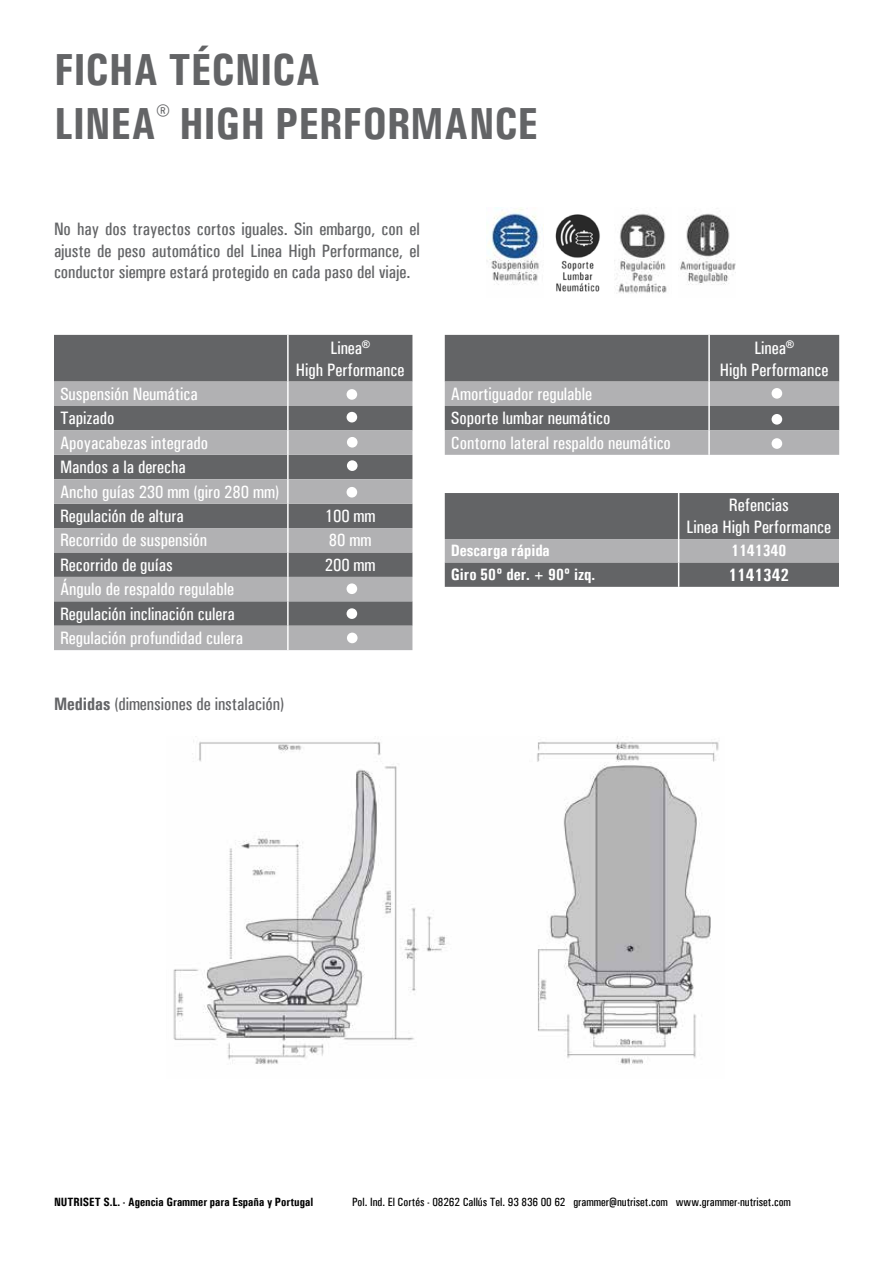
<style>
.page{position:relative;width:893px;height:1263px;background:#fff}
.page>*{position:absolute;margin:0;border:0;box-sizing:border-box;transform-origin:0 0}
.t1{font:700 45px/54px "Univers Condensed";color:#636466}
.t2{font:500 18px/24.5px "Univers Condensed";color:#fff;text-align:center}
.t3{font:500 18px/21.6px "Univers Condensed";color:#636466;text-align:justify}
.t4{font:700 18px "Univers Condensed";color:#fff}
.t5{font:700 16.5px "Univers Condensed";color:#fff}
.t6{font:500 12px "Univers Condensed";color:#000}
.t7{font:700 12px "Univers Condensed";color:#000}
.s1{font-weight:700}
</style>
<div class="page">
<div style="left:54px;top:335px;width:358px;height:47px;background:#636466"></div>
<svg style="left:54px;top:382px;width:358px;height:268px;background:#8e8e90"></svg>
<hr style="left:287px;top:335px;width:2px;height:47px;background:#fff">
<hr style="left:287px;top:382px;width:2px;height:24px;background:#fff">
<hr style="left:287px;top:406px;width:2px;height:24px;background:#fff">
<hr style="left:287px;top:430px;width:2px;height:25px;background:#fff">
<hr style="left:287px;top:455px;width:2px;height:24px;background:#fff">
<hr style="left:287px;top:479px;width:2px;height:25px;background:#fff">
<hr style="left:287px;top:504px;width:2px;height:24px;background:#fff">
<hr style="left:287px;top:528px;width:2px;height:24px;background:#fff">
<hr style="left:287px;top:552px;width:2px;height:25px;background:#fff">
<hr style="left:287px;top:577px;width:2px;height:24px;background:#fff">
<hr style="left:287px;top:601px;width:2px;height:25px;background:#fff">
<hr style="left:287px;top:626px;width:2px;height:24px;background:#fff">
<svg style="left:445px;top:335px;width:394px;height:120px;background:#838486"></svg>
<hr style="left:708px;top:335px;width:2px;height:47px;background:#fff">
<hr style="left:708px;top:382px;width:2px;height:24px;background:#fff">
<hr style="left:708px;top:406px;width:2px;height:24px;background:#fff">
<hr style="left:708px;top:430px;width:2px;height:25px;background:#fff">
<div style="left:347px;top:389px;width:10px;height:11px;background:#fff;border-radius:50%"></div>
<div style="left:347px;top:412px;width:10px;height:10px;background:#fff;border-radius:50%"></div>
<div style="left:347px;top:487px;width:10px;height:10px;background:#fff;border-radius:50%"></div>
<div style="left:347px;top:583px;width:10px;height:11px;background:#fff;border-radius:50%"></div>
<div style="left:347px;top:460px;width:11px;height:11px;background:#fff;border-radius:50%"></div>
<div style="left:347px;top:437px;width:11px;height:11px;background:#fff;border-radius:50%"></div>
<div style="left:347px;top:608px;width:10px;height:11px;background:#fff;border-radius:50%"></div>
<div style="left:772px;top:388px;width:10px;height:11px;background:#fff;border-radius:50%"></div>
<div style="left:772px;top:414px;width:10px;height:11px;background:#fff;border-radius:50%"></div>
<div style="left:772px;top:438px;width:10px;height:11px;background:#fff;border-radius:50%"></div>
<div style="left:347px;top:633px;width:11px;height:10px;background:#fff;border-radius:50%"></div>
<svg style="left:445px;top:493px;width:394px;height:94px;background:#77787a"></svg>
<img style="left:173px;top:741px;width:546px;height:324px">
<img style="left:486px;top:207px;width:57px;height:78px">
<img style="left:555px;top:214px;width:45px;height:78px">
<img style="left:680px;top:213px;width:56px;height:72px">
<img style="left:615px;top:213px;width:52px;height:81px">
<h1 class="t1" style="left:54px;top:42px;width:486px">FICHA TÉCNICA<br>LINEA<sup>®</sup> HIGH PERFORMANCE</h1>
<p class="t3" style="left:54px;top:218px;width:367px">No hay dos trayectos cortos iguales. Sin embargo, con el ajuste de peso automático del Linea High Performance, el conductor siempre estará protegido en cada paso del viaje.</p>
<p class="t2" style="left:60px;top:382px;width:221px;text-align:left">Suspensión Neumática<br>Tapizado<br>Apoyacabezas integrado<br>Mandos a la derecha<br>Ancho guías 230 mm (giro 280 mm)<br>Regulación de altura</p>
<p class="t2" style="left:296px;top:337px;width:110px;line-height:21.6px">Linea<sup>®<br></sup>High Performance</p>
<p class="t2" style="left:325px;top:504px;width:52px">100 mm</p>
<p class="t2" style="left:60px;top:528px;width:149px">Recorrido de suspensión</p>
<p class="t2" style="left:329px;top:528px;width:44px">80 mm</p>
<p class="t2" style="left:60px;top:553px;width:114px">Recorrido de guías</p>
<p class="t2" style="left:325px;top:553px;width:52px">200 mm</p>
<p class="t2" style="left:60px;top:577px;width:184px;text-align:left">Ángulo de respaldo regulable<br>Regulación inclinación culera<br>Regulación profundidad culera</p>
<p class="t3" style="left:54px;top:693px;width:232px"><span class="s1">Medidas</span> (dimensiones de instalación)</p>
<p class="t2" style="left:451px;top:382px;width:222px;text-align:left">Amortiguador regulable<br>Soporte lumbar neumático<br>Contorno lateral respaldo neumático</p>
<p class="t2" style="left:720px;top:337px;width:110px;line-height:21.6px">Linea<sup>®<br></sup>High Performance</p>
<p class="t2" style="left:687px;top:494px;width:146px;line-height:21.6px">Refencias<br>Linea High Performance</p>
<p class="t5" style="left:451px;top:541px;width:101px">Descarga rápida</p>
<p class="t5" style="left:731px;top:541px;width:57px">1141340</p>
<p class="t5" style="left:451px;top:564px;width:146px">Giro 50º der. + 90º izq.</p>
<p class="t4" style="left:729px;top:564px;width:62px">1141342</p>
<p class="t7" style="left:54px;top:1194px;width:261px">NUTRISET S.L. - Agencia Grammer para España y Portugal</p>
<p class="t6" style="left:352px;top:1195px;width:440px">Pol. Ind. El Cortés - 08262 Callús Tel. 93 836 00 62 grammer@nutriset.com www.grammer-nutriset.com</p>
</div>
